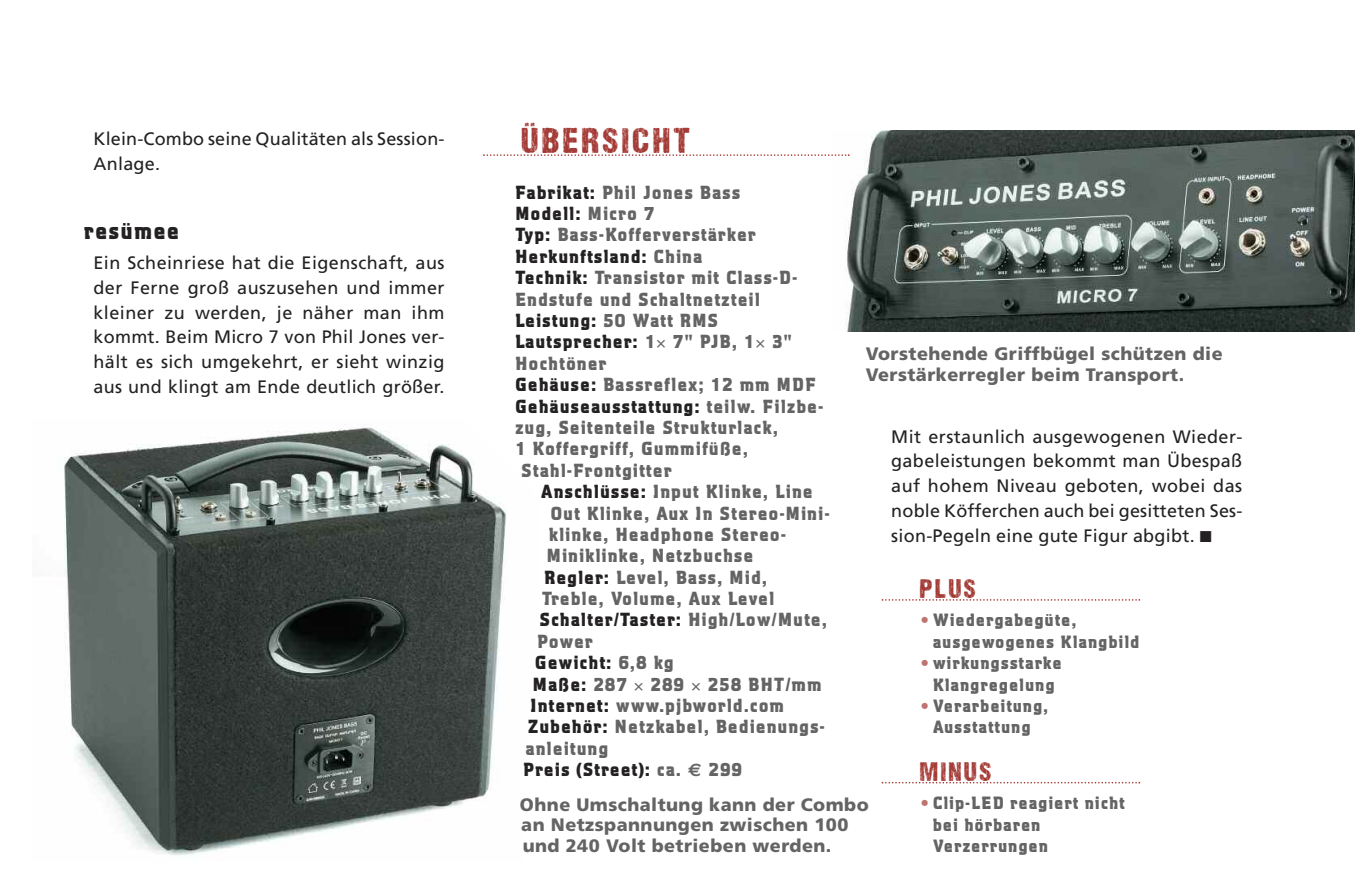
<style>
.page{position:relative;width:1355px;height:880px;background:#fff}
.page>*{position:absolute;margin:0;border:0;box-sizing:border-box;transform-origin:0 0}
.t1{font:900 36px "DCC Sharp Distress";letter-spacing:.1em;color:#a33934}
.t2{font:900 27px "DCC Sharp Distress";letter-spacing:.1em;color:#a33934}
.t3{font:22.5px "Cg Aquarius No 8";letter-spacing:.05em;color:#232122}
.t4{font:18px "Cg Aquarius No 8";letter-spacing:.05em;color:#656464}
.t5{font:18px/24.8px "Frutiger LT Std";letter-spacing:.015em;color:#232122;text-align:justify}
.t6{font:18px "Cg Aquarius No 8";letter-spacing:.05em;color:#232122}
.t7{font:900 18px/20.2px "Frutiger LT Std";letter-spacing:.025em;color:#656464}
.t8{font:16.88px/21.4px "Cg Aquarius No 8";letter-spacing:.05em;color:#656464}
.s1{color:#232122}
.s2{color:#656464}
.s3{font-family:"Euro Sans";font-weight:700;color:#656464}
.s4{color:#bf7471}
</style>
<div class="page">
<svg style="left:881px;top:599px;width:258px;height:1px"></svg>
<svg style="left:881px;top:781px;width:258px;height:2px"></svg>
<img style="left:845px;top:130px;width:509px;height:202px">
<svg style="left:483px;top:154px;width:366px;height:2px"></svg>
<img style="left:64px;top:427px;width:442px;height:429px">
<p class="t5" style="left:93px;top:128px;width:352px">Klein-Combo seine Qualitäten als Session-<br>Anlage.</p>
<p class="t3" style="left:84px;top:218px;width:97px">resümee</p>
<p class="t5" style="left:93px;top:252px;width:352px">Ein Scheinriese hat die Eigenschaft, aus der Ferne groß auszusehen und immer kleiner zu werden, je näher man ihm kommt. Beim Micro 7 von Phil Jones ver&shy;hält es sich umgekehrt, er sieht winzig aus und klingt am Ende deutlich größer.</p>
<h1 class="t1" style="left:521px;top:128px;width:170px">ÜBERSICHT</h1>
<p class="t4" style="left:515px;top:182px;width:227px"><span class="s1">Fabrikat:</span> Phil Jones Bass</p>
<p class="t6" style="left:515px;top:203px;width:141px">Modell: <span class="s2">Micro 7</span></p>
<p class="t4" style="left:515px;top:224px;width:242px"><span class="s1">Typ:</span> Bass-Kofferverstärker</p>
<p class="t6" style="left:515px;top:246px;width:189px">Herkunftsland: <span class="s2">China</span></p>
<p class="t4" style="left:515px;top:267px;width:284px"><span class="s1">Technik:</span> Transistor mit Class-D-</p>
<p class="t4" style="left:515px;top:289px;width:246px">Endstufe und Schaltnetzteil</p>
<p class="t6" style="left:515px;top:310px;width:205px">Leistung: <span class="s2">50 Watt RMS</span></p>
<p class="t6" style="left:515px;top:331px;width:278px">Lautsprecher: <span class="s2">1 7" PJB, 1 3"</span></p>
<p class="t4" style="left:515px;top:353px;width:93px">Hochtöner</p>
<p class="t4" style="left:515px;top:374px;width:303px"><span class="s1">Gehäuse:</span> Bassreflex; 12 mm MDF</p>
<p class="t6" style="left:515px;top:395px;width:310px">Gehäuseausstattung: <span class="s2">teilw. Filzbe-</span></p>
<p class="t4" style="left:515px;top:417px;width:264px">zug, Seitenteile Strukturlack,</p>
<p class="t4" style="left:515px;top:438px;width:234px">1 Koffergriff, Gummifüße,</p>
<p class="t4" style="left:521px;top:460px;width:152px">Stahl-Frontgitter</p>
<p class="t4" style="left:541px;top:481px;width:273px"><span class="s1">Anschlüsse:</span> Input Klinke, Line</p>
<p class="t4" style="left:550px;top:502px;width:281px">Out Klinke, Aux In Stereo-Mini-</p>
<p class="t4" style="left:548px;top:524px;width:239px">klinke, Headphone Stereo-</p>
<p class="t4" style="left:546px;top:545px;width:208px">Miniklinke, Netzbuchse</p>
<p class="t4" style="left:544px;top:566px;width:224px"><span class="s1">Regler:</span> Level, Bass, Mid,</p>
<p class="t4" style="left:542px;top:588px;width:234px">Treble, Volume, Aux Level</p>
<p class="t6" style="left:539px;top:609px;width:289px">Schalter/Taster: <span class="s2">High/Low/Mute,</span></p>
<p class="t4" style="left:537px;top:631px;width:57px">Power</p>
<p class="t6" style="left:535px;top:652px;width:140px">Gewicht: <span class="s2">6,8 kg</span></p>
<p class="t6" style="left:532px;top:673px;width:96px">Maße: <span class="s2">287</span></p>
<p class="t4" style="left:650px;top:673px;width:35px">289</p>
<p class="t4" style="left:707px;top:673px;width:115px">258 BHT/mm</p>
<p class="t4" style="left:530px;top:695px;width:255px"><span class="s1">Internet:</span> www.pjbworld.com</p>
<p class="t4" style="left:528px;top:716px;width:298px"><span class="s1">Zubehör:</span> Netzkabel, Bedienungs-</p>
<p class="t4" style="left:525px;top:737px;width:84px">anleitung</p>
<p class="t6" style="left:523px;top:759px;width:220px">Preis (Street): <span class="s2">ca.</span> <span class="s3">€</span> <span class="s2">299</span></p>
<p class="t7" style="left:865px;top:345px;width:358px">Vorstehende Griffbügel schützen die<br>Verstärkerregler beim Transport.</p>
<p class="t5" style="left:891px;top:425px;width:353px">Mit erstaunlich ausgewogenen Wieder&shy;gabeleistungen bekommt man Übespaß auf hohem Niveau geboten, wobei das noble Köfferchen auch bei gesitteten Ses&shy;sion-Pegeln eine gute Figur abgibt. ■</p>
<h2 class="t2" style="left:919px;top:579px;width:57px">PLUS</h2>
<p class="t8" style="left:932px;top:609px;width:208px;text-indent:-13px"><span class="s4">•</span> Wiedergabegüte, ausgewogenes Klangbild</p>
<p class="t8" style="left:919px;top:652px;width:143px;text-align:center"><span class="s4">•</span> wirkungsstarke<br>Klangregelung</p>
<p class="t8" style="left:919px;top:695px;width:130px;text-align:center"><span class="s4">•</span>Verarbeitung,<br>Ausstattung</p>
<h2 class="t2" style="left:919px;top:761px;width:73px">MINUS</h2>
<p class="t8" style="left:932px;top:792px;width:193px;text-indent:-13px"><span class="s4">•</span> Clip-LED reagiert nicht bei hörbaren<br>Verzerrungen</p>
<p class="t7" style="left:520px;top:796px;width:350px">Ohne Umschaltung kann der Combo an Netzspannungen zwischen 100 und 240 Volt betrieben werden.</p>
</div>
